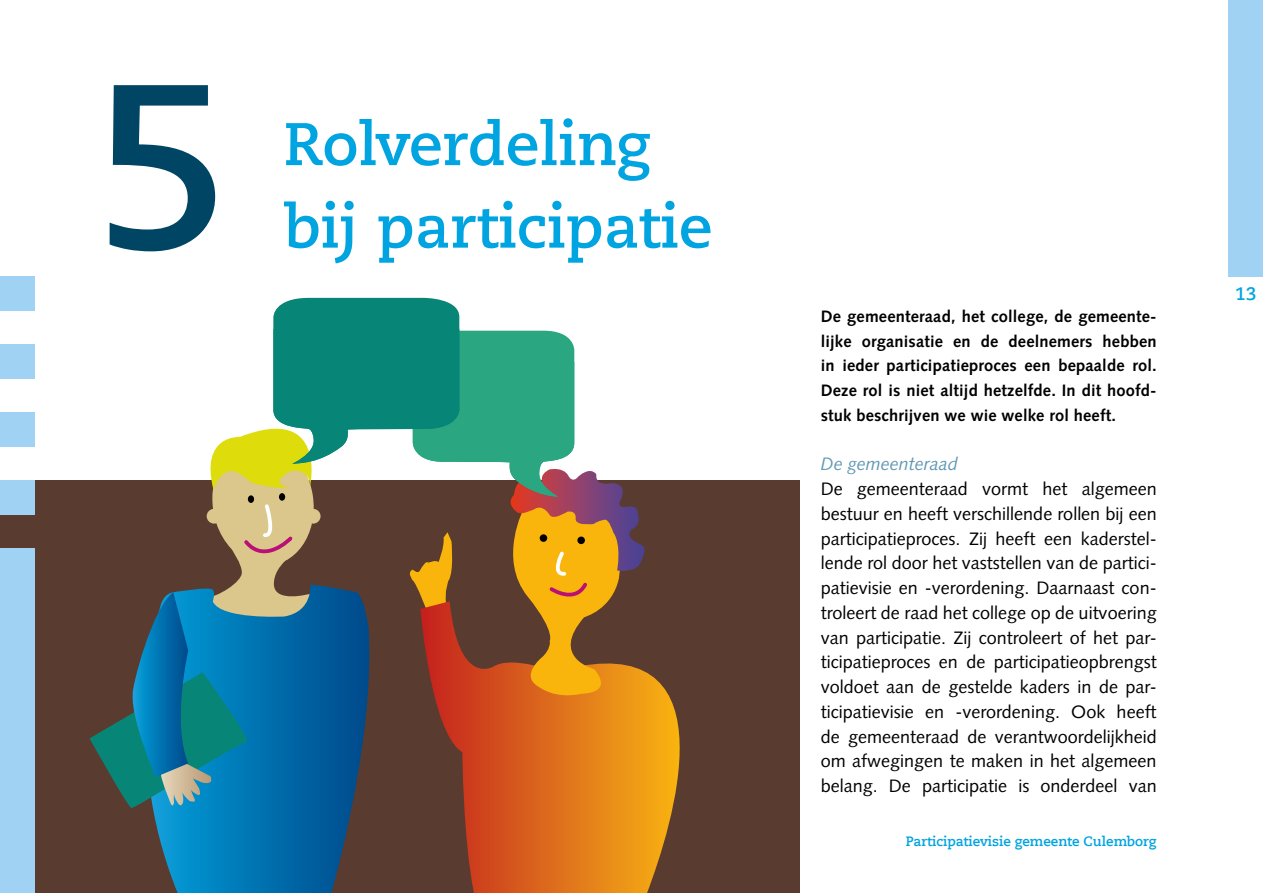
<style>
.page{position:relative;width:1263px;height:893px;background:#fff}
.page>*{position:absolute;margin:0;border:0;box-sizing:border-box;transform-origin:0 0}
.t1{font:700 232.5px "Caecilia LT Pro 75";color:#004563}
.t2{font:700 60px "Caecilia LT Pro 75";color:#00a4e1}
.t3{font:18px/24.8px "Syntax LT Std";color:#000;text-align:justify}
.t4{font:italic 18px "Syntax LT Std";color:#629ab4}
.t5{font:700 18px "Caecilia LT Pro 75";color:#00a4e1}
.t6{font:700 16.5px/24.8px "Syntax LT Std";letter-spacing:.01em;color:#000;text-align:justify}
.t7{font:700 13.5px "Caecilia LT Pro 75";color:#00a4e1}
</style>
<div class="page">
<div style="left:0;top:480px;width:799px;height:413px;background:#5a3b2f"></div>
<svg style="left:464px;top:673px;width:216px;height:220px;background:#d2751b"></svg>
<svg style="left:153px;top:809px;width:199px;height:84px;background:#0a6fa5"></svg>
<svg style="left:90px;top:298px;width:557px;height:511px"></svg>
<div style="left:1229px;top:0;width:34px;height:276px;background:#9fd2f3"></div>
<div style="left:0;top:276px;width:34px;height:34px;background:#9fd2f3"></div>
<div style="left:0;top:344px;width:34px;height:34px;background:#9fd2f3"></div>
<div style="left:0;top:412px;width:34px;height:34px;background:#9fd2f3"></div>
<div style="left:0;top:480px;width:34px;height:34px;background:#9fd2f3"></div>
<div style="left:0;top:549px;width:34px;height:344px;background:#9fd2f3"></div>
<h1 class="t1" style="left:94px;top:8px;width:139px">5</h1>
<h2 class="t2" style="left:284px;top:103px;width:368px">Rolverdeling</h2>
<h2 class="t2" style="left:284px;top:186px;width:430px">bij participatie</h2>
<p class="t6" style="left:821px;top:304px;width:337px">De gemeenteraad, het college, de gemeente&shy;lijke organisatie en de deelnemers hebben in ieder participatieproces een bepaalde rol.<br>Deze rol is niet altijd hetzelfde. In dit hoofd&shy;stuk beschrijven we wie welke rol heeft.</p>
<p class="t4" style="left:821px;top:453px;width:139px">De gemeenteraad</p>
<p class="t3" style="left:821px;top:476px;width:337px">De gemeenteraad vormt het algemeen bestuur en heeft verschillende rollen bij een participatieproces. Zij heeft een kaderstel&shy;lende rol door het vaststellen van de partici&shy;patievisie en -verordening. Daarnaast con&shy;troleert de raad het college op de uitvoering van participatie. Zij controleert of het par&shy;ticipatieproces en de participatieopbrengst voldoet aan de gestelde kaders in de par&shy;ticipatievisie en -verordening. Ook heeft de gemeenteraad de verantwoordelijkheid om afwegingen te maken in het algemeen belang. De participatie is onderdeel van</p>
<p class="t7" style="left:906px;top:832px;width:252px">Participatievisie gemeente Culemborg</p>
<p class="t5" style="left:1235px;top:282px;width:23px">13</p>
</div>
